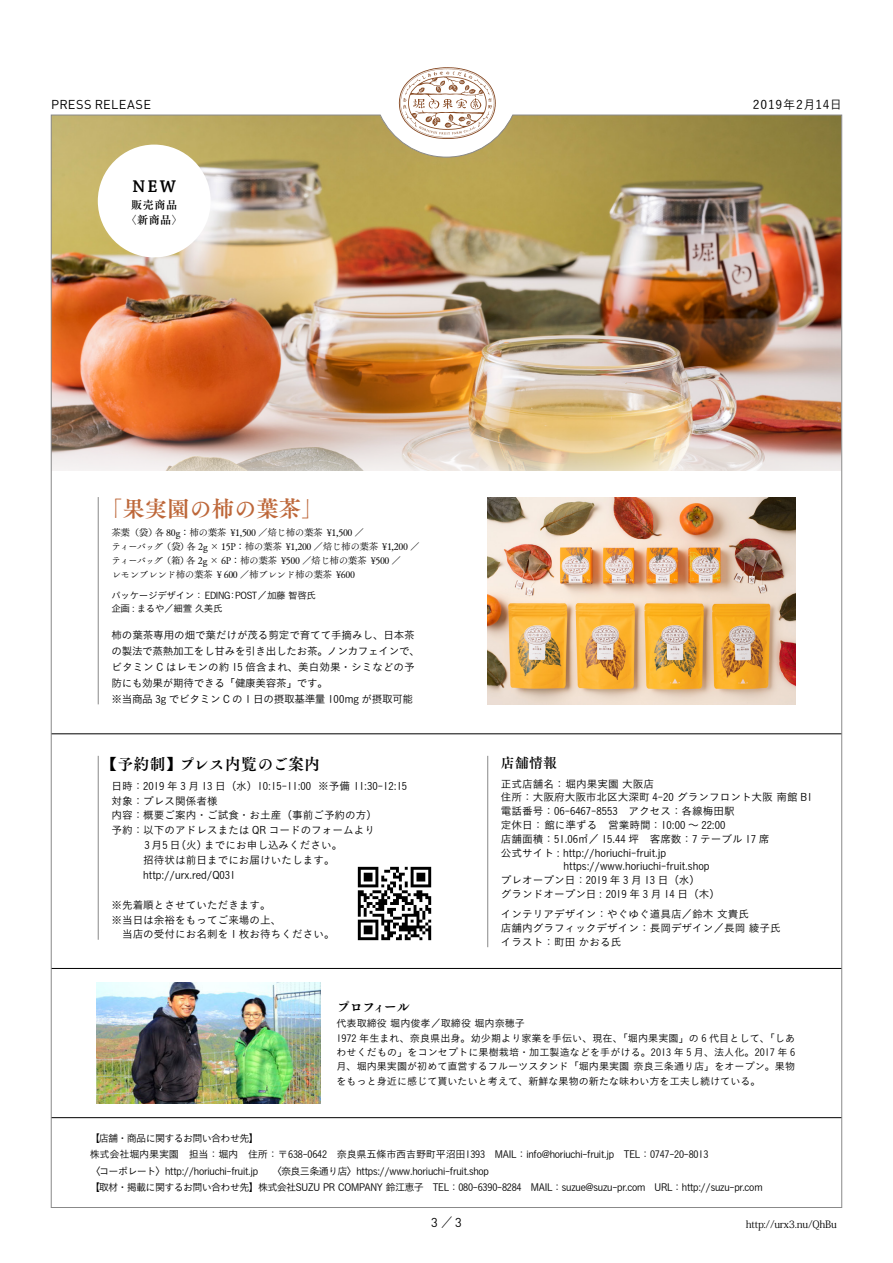
<style>
.page{position:relative;width:893px;height:1263px;background:#fff}
.page>*{position:absolute;margin:0;border:0;box-sizing:border-box;transform-origin:0 0}
.t1{font:22.35px "Tsuku A Old Min Pr 6 B";color:#bd6739}
.t2{font:600 18px "Chaparral Pro";color:#000}
.t3{font:15.9px "Tsuku A Old Min Pr 6 B";letter-spacing:.01em;color:#000}
.t4{font:13.8px "Tsuku A Old Min Pr 6 B";letter-spacing:-.07em;color:#000}
.t5{font:12.75px "DIN";letter-spacing:.025em;color:#000}
.t6{font:500 12.15px "Yu Go";letter-spacing:.055em;color:#000}
.t7{font:11.1px/15.1px "Tsuku A Old Min Pr 6 B";letter-spacing:.05em;color:#000;text-align:center}
.t8{font:10.65px/14.9px "Koburina Go Std N W3";color:#000}
.t9{font:10.65px/15.9px "Koburina Go Std N W3";letter-spacing:-.03em;color:#000}
.t10{font:10.05px/16.6px "Koburina Go Std N W3";letter-spacing:-.02em;color:#000}
.t11{font:10.05px/14.4px "Koburina Go Std N W3";color:#000}
.t12{font:10.05px "Koz Min Pr 6 N";letter-spacing:-.02em;color:#000}
.t13{font:9.6px/13.8px "Tsuku A Old Min Pr 6 R";letter-spacing:-.04em;color:#000}
.t14{font:9.6px/12.8px "Koburina Go Std N W3";letter-spacing:-.04em;color:#000}
.s1{font-family:"Koz Min Pr 6 N"}
.s2{font-family:"Koburina Go Std N W1"}
</style>
<div class="page">
<img style="left:51px;top:115px;width:791px;height:1093px">
<svg style="left:399px;top:67px;width:97px;height:72px"></svg>
<p class="t5" style="left:51px;top:96px;width:101px">PRESS RELEASE</p>
<h2 class="t2" style="left:133px;top:176px;width:45px">NEW</h2>
<p class="t7" style="left:125px;top:197px;width:59px">販売商品〈新商品〈</p>
<p class="t6" style="left:753px;top:93px;width:91px">2019年 月2 14日</p>
<h1 class="t1" style="left:100px;top:488px;width:225px">「果実園の柿の葉茶「</h1>
<p class="t13" style="left:111px;top:525px;width:48px">茶葉（袋）</p>
<p class="t13" style="left:155px;top:525px;width:211px">各 80 ：g 柿の葉茶 ¥1,500 ／焙じ柿の葉茶 ¥1,500 ／</p>
<p class="t13" style="left:186px;top:539px;width:216px;text-indent:-75px">ティーバッグ（袋）<br>各 g2 × ：P 6 柿の葉茶 ¥500 ／焙じ柿の葉茶 ¥500 ／</p>
<p class="t13" style="left:186px;top:539px;width:235px">各 g2 × 15 ：P 柿の葉茶 ¥1,200 ／焙じ柿の葉茶 ¥1,200 ／</p>
<p class="t13" style="left:111px;top:553px;width:245px">ティーバッグ（箱）<br>レモンブレンド柿の葉茶 ¥ 600 ／柿ブレンド柿の葉茶 ¥600</p>
<p class="t14" style="left:235px;top:589px;width:82px">POST／加藤智啓氏</p>
<p class="t14" style="left:111px;top:589px;width:121px">パッケージデザイン： EDING企画 : まるや／細萱久美氏</p>
<p class="t14" style="left:228px;top:589px;width:11px">：</p>
<p class="t9" style="left:111px;top:627px;width:310px">柿の葉茶専用の畑で葉だけが茂る剪定で育てて手摘みし、日本茶の製法で蒸熱加工をし甘みを引き出したお茶。ノンカフェインで、ビタミン C はレモンの約 15 倍含まれ、美白効果・シミなどの予防にも効果が期待できる「健康美容茶」です。<br>※当商品 g3 でビタミン C の 1 日の摂取基準量 100mg が摂取可能</p>
<h3 class="t3" style="left:101px;top:749px;width:82px">【予約制】</h3>
<h3 class="t3" style="left:179px;top:749px;width:142px">プレス内覧のご案内</h3>
<p class="t8" style="left:111px;top:778px;width:201px">日時：2019 年 3 月 13 日（水）10:15-11:00</p>
<p class="t8" style="left:111px;top:793px;width:108px">対象：プレス関係者様</p>
<p class="t8" style="left:111px;top:808px;width:267px">内容：概要ご案内・ご試食・お土産（事前ご予約の方(</p>
<p class="t8" style="left:111px;top:823px;width:265px">予約：以下のアドレスまたは QR コードのフォームより</p>
<p class="t8" style="left:204px;top:838px;width:140px">までにお申し込みください。</p>
<p class="t8" style="left:318px;top:778px;width:91px">※予備 11:30-12:15</p>
<p class="t8" style="left:111px;top:838px;width:225px">　　　3月5 （日火）<br>　　　招待状は前日までにお届けいたします。　　　http://urx.red Q/ 031</p>
<p class="t8" style="left:111px;top:897px;width:161px">※先着順とさせていただきます。</p>
<p class="t8" style="left:111px;top:912px;width:172px">※当日は余裕をもってご来場の上、</p>
<p class="t8" style="left:122px;top:927px;width:214px">当店の受付にお名刺を 1 枚お待ちください。</p>
<p class="t4" style="left:501px;top:750px;width:58px">店舗情報</p>
<p class="t8" style="left:501px;top:776px;width:155px">正式店舗名：堀内果実園大阪店</p>
<p class="t8" style="left:501px;top:790px;width:313px">住所：大阪府大阪市北区大深町 4-20 グランフロント大阪南館 B1</p>
<p class="t8" style="left:501px;top:803px;width:235px">電話番号：06-6467-8553　アクセス：各線梅田駅</p>
<p class="t8" style="left:501px;top:817px;width:226px">定休日：館に準ずる　営業時間：10:00 ~ 22:00</p>
<p class="t8" style="left:650px;top:831px;width:121px">客席数：7 テーブル 17 席</p>
<p class="t8" style="left:501px;top:831px;width:140px">店舗面積：51.06㎡／ 15.44 坪</p>
<p class="t8" style="left:501px;top:845px;width:167px">公式サイト : http://horiuchi-fruit j p.</p>
<p class="t8" style="left:564px;top:859px;width:147px">https://www.horiuchi-fruit.shop</p>
<p class="t8" style="left:501px;top:873px;width:201px">プレオープン日：2019 年 3 月 13 日（水(</p>
<p class="t8" style="left:501px;top:886px;width:221px">グランドオープン日 : 2019 年 3 月 14 日（木(</p>
<p class="t8" style="left:501px;top:907px;width:281px;line-height:13.8px">インテリアデザイン：やぐゆぐ道具店／鈴木文貴氏<br>店舗内グラフィックデザイン：長岡デザイン／長岡綾子氏イラスト：町田かおる氏</p>
<p class="t4" style="left:336px;top:995px;width:75px">プロフィール</p>
<p class="t11" style="left:336px;top:1016px;width:460px">代表取締役堀内俊孝／取締役堀内奈穂子<br>1972 年生まれ、奈良県出身。幼少期より家業を手伝い、現在、「堀内果実園」の 6 代目として、「しあわせくだもの」をコンセプトに果樹栽培・加工製造などを手がける。2013 年 5 月、法人化。2017 年 6月、堀内果実園が初めて直営するフルーツスタンド「堀内果実園奈良三条通り店」をオープン。果物をもっと身近に感じて貰いたいと考えて、新鮮な果物の新たな味わい方を工夫し続けている。</p>
<p class="t10" style="left:248px;top:1130px;width:462px;text-indent:-158px">【店舗・商品に関するお問い合わせ先【<br>住所：<span class="s1">〒</span>638-0642　奈良県五條市西吉野町平沼田1393　MAIL：info@horiuchi-fruit j p. 　TEL：0747-20-8013</p>
<p class="t10" style="left:90px;top:1146px;width:674px">株式会社堀内果実園<br>〈コーポレート〉http://horiuchi-fruit j p. 　〈奈良三条通り店〉https://www.horiuchi-fruit.shop<br>【取材・掲載に関するお問い合わせ先】株式会社SUZU PR COMPANY 鈴江恵子　TEL：080-6390-8284　MAIL：suzue@suzu-pr.com　URL：http://suzu-pr.com</p>
<p class="t10" style="left:189px;top:1146px;width:51px">担当：堀内</p>
<p class="t5" style="left:431px;top:1214px;width:32px">3<span class="s2">／</span>3</p>
<p class="t12" style="left:746px;top:1218px;width:92px">http://urx3.nu/QhBu</p>
</div>
